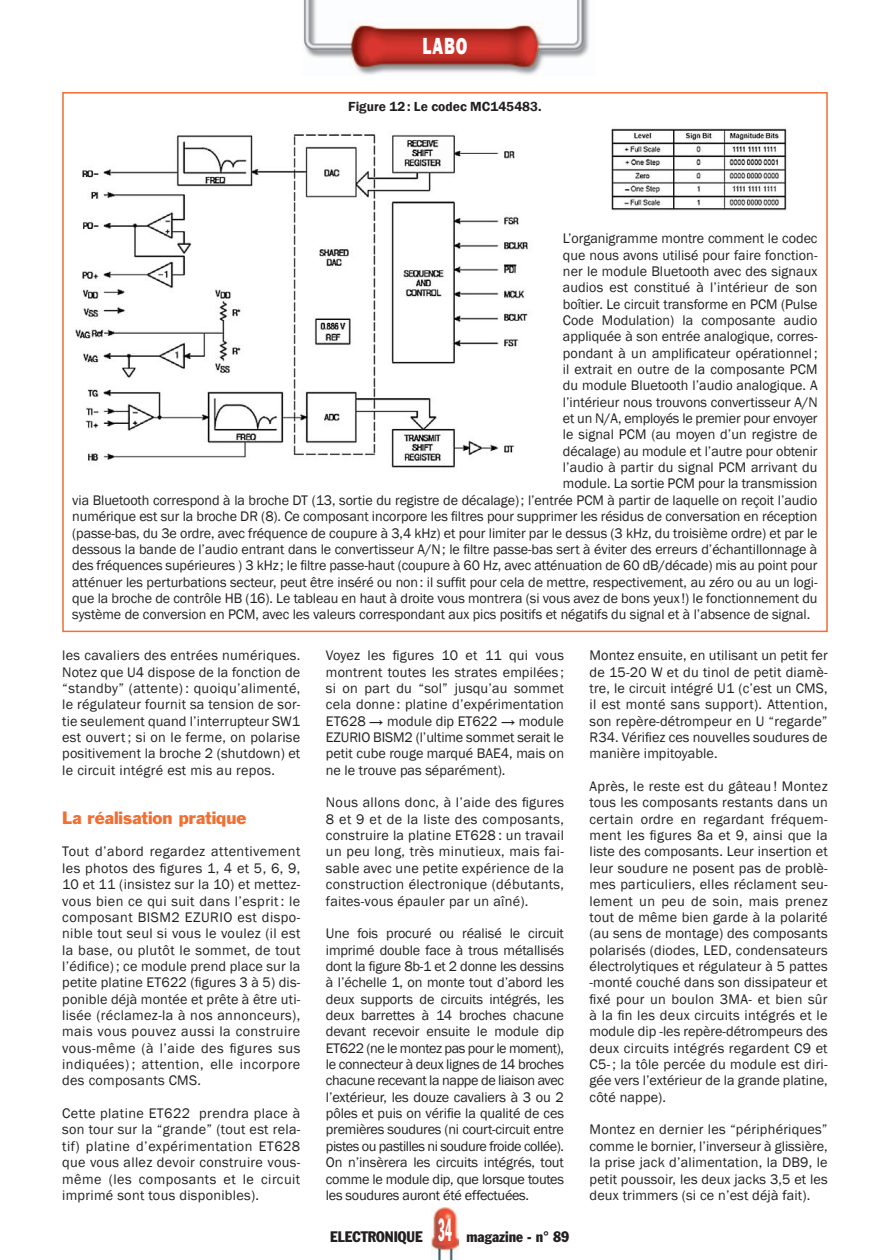
<style>
.page{position:relative;width:890px;height:1260px;background:#fff}
.page>*{position:absolute;margin:0;border:0;box-sizing:border-box;transform-origin:0 0}
.t1{font:800 24px "Franklin Gothic";color:#fff;scale:.7 1}
.t2{font:16.5px "Franklin Gothic";color:#f26e31}
.t3{font:condensed 15px "Franklin Gothic";color:#231f20}
.t4{font:14.25px/16.4px "Franklin Gothic";letter-spacing:-.005em;color:#231f20;text-align:justify}
.t5{font:600 13.5px "Franklin Gothic";color:#231f20}
.s1{font-size:31.5px;color:#fff}
</style>
<div class="page">
<img style="left:303px;top:0;width:286px;height:75px">
<img style="left:431px;top:1207px;width:28px;height:53px">
<img style="left:75px;top:134px;width:454px;height:334px">
<img style="left:611px;top:128px;width:176px;height:83px">
<h1 class="t1" style="left:422px;top:31px;width:66px">LABO</h1>
<p class="t5" style="left:348px;top:99px;width:195px">Figure 12 : Le codec MC145483.</p>
<p class="t4" style="left:563px;top:231px;width:256px">L’organigramme montre comment le codec</p>
<p class="t4" style="left:563px;top:247px;width:256px">que nous avons utilisé pour faire fonction-</p>
<p class="t4" style="left:563px;top:263px;width:256px">ner le module Bluetooth avec des signaux</p>
<p class="t4" style="left:563px;top:280px;width:256px">audios est constitué à l’intérieur de son</p>
<p class="t4" style="left:563px;top:296px;width:256px">boîtier. Le circuit transforme en PCM (Pulse</p>
<p class="t4" style="left:563px;top:312px;width:256px">Code Modulation) la composante audio</p>
<p class="t4" style="left:563px;top:329px;width:256px">appliquée à son entrée analogique, corres-</p>
<p class="t4" style="left:563px;top:345px;width:256px">pondant à un amplificateur opérationnel ;</p>
<p class="t4" style="left:563px;top:361px;width:256px">il extrait en outre de la composante PCM</p>
<p class="t4" style="left:563px;top:378px;width:256px">du module Bluetooth l’audio analogique. A</p>
<p class="t4" style="left:563px;top:394px;width:256px">l’intérieur nous trouvons convertisseur A/N</p>
<p class="t4" style="left:563px;top:410px;width:256px">et un N/A, employés le premier pour envoyer</p>
<p class="t4" style="left:563px;top:427px;width:256px">le signal PCM (au moyen d’un registre de</p>
<p class="t4" style="left:563px;top:443px;width:256px">décalage) au module et l’autre pour obtenir</p>
<p class="t4" style="left:563px;top:459px;width:256px">l’audio à partir du signal PCM arrivant du</p>
<p class="t4" style="left:563px;top:476px;width:256px">module. La sortie PCM pour la transmission</p>
<p class="t4" style="left:72px;top:492px;width:747px">via Bluetooth correspond à la broche DT (13, sortie du registre de décalage) ; l’entrée PCM à partir de laquelle on reçoit l’audio</p>
<p class="t4" style="left:72px;top:508px;width:747px">numérique est sur la broche DR (8). Ce composant incorpore les filtres pour supprimer les résidus de conversation en réception</p>
<p class="t4" style="left:72px;top:525px;width:747px">(passe-bas, du 3e ordre, avec fréquence de coupure à 3,4 kHz) et pour limiter par le dessus (3 kHz, du troisième ordre) et par le</p>
<p class="t4" style="left:72px;top:541px;width:747px">dessous la bande de l’audio entrant dans le convertisseur A/N ; le filtre passe-bas sert à éviter des erreurs d’échantillonnage à</p>
<p class="t4" style="left:72px;top:558px;width:747px">des fréquences supérieures ) 3 kHz ; le filtre passe-haut (coupure à 60 Hz, avec atténuation de 60 dB/décade) mis au point pour</p>
<p class="t4" style="left:72px;top:574px;width:747px">atténuer les perturbations secteur, peut être inséré ou non : il suffit pour cela de mettre, respectivement, au zéro ou au un logi-</p>
<p class="t4" style="left:72px;top:590px;width:747px">que la broche de contrôle HB (16). Le tableau en haut à droite vous montrera (si vous avez de bons yeux !) le fonctionnement du</p>
<p class="t4" style="left:72px;top:607px;width:739px">système de conversion en PCM, avec les valeurs correspondant aux pics positifs et négatifs du signal et à l’absence de signal.</p>
<p class="t4" style="left:589px;top:647px;width:240px">Montez ensuite, en utilisant un petit fer de 15-20 W et du tinol de petit diamè&shy;tre, le circuit intégré U1 (c’est un CMS, il est monté sans support). Attention, son repère-détrompeur en U “regarde” R34. Vérifiez ces nouvelles soudures de manière impitoyable.</p>
<p class="t4" style="left:589px;top:778px;width:240px">Après, le reste est du gâteau ! Montez tous les composants restants dans un certain ordre en regardant fréquem&shy;ment les figures 8a et 9, ainsi que la liste des composants. Leur insertion et leur soudure ne posent pas de problè&shy;mes particuliers, elles réclament seu&shy;lement un peu de soin, mais prenez tout de même bien garde à la polarité (au sens de montage) des composants polarisés (diodes, LED, condensateurs électrolytiques et régulateur à 5 pattes -monté couché dans son dissipateur et fixé pour un boulon 3MA- et bien sûr à la fin les deux circuits intégrés et le module dip -les repère-détrompeurs des deux circuits intégrés regardent C9 et C5- ; la tôle percée du module est diri&shy;gée vers l’extérieur de la grande platine, côté nappe).</p>
<p class="t4" style="left:589px;top:1122px;width:240px">Montez en dernier les “périphériques” comme le bornier, l’inverseur à glissière, la prise jack d’alimentation, la DB9, le petit poussoir, les deux jacks 3,5 et les deux trimmers (si ce n’est déjà fait).</p>
<p class="t4" style="left:62px;top:647px;width:240px">les cavaliers des entrées numériques.<br>Notez que U4 dispose de la fonction de “standby” (attente) : quoiqu’alimenté, le régulateur fournit sa tension de sor&shy;tie seulement quand l’interrupteur SW1 est ouvert ; si on le ferme, on polarise positivement la broche 2 (shutdown) et le circuit intégré est mis au repos.</p>
<p class="t2" style="left:62px;top:807px;width:186px">La réalisation pratique</p>
<p class="t4" style="left:62px;top:844px;width:240px">Tout d’abord regardez attentivement les photos des figures 1, 4 et 5, 6, 9, 10 et 11 (insistez sur la 10) et mettez&shy;vous bien ce qui suit dans l’esprit : le composant BISM2 EZURIO est dispo&shy;nible tout seul si vous le voulez (il est la base, ou plutôt le sommet, de tout l’édifice) ; ce module prend place sur la petite platine ET622 (figures 3 à 5) dis&shy;ponible déjà montée et prête à être uti&shy;lisée (réclamez-la à nos annonceurs), mais vous pouvez aussi la construire vous-même (à l’aide des figures sus indiquées) ; attention, elle incorpore des composants CMS.</p>
<p class="t4" style="left:62px;top:1105px;width:240px">Cette platine ET622 prendra place à son tour sur la “grande” (tout est rela&shy;tif) platine d’expérimentation ET628 que vous allez devoir construire vous&shy;même (les composants et le circuit imprimé sont tous disponibles).</p>
<p class="t4" style="left:326px;top:647px;width:240px">Voyez les figures 10 et 11 qui vous montrent toutes les strates empilées ; si on part du “sol” jusqu’au sommet cela donne : platine d’expérimentation ET628 → module dip ET622 → module EZURIO BISM2 (l’ultime sommet serait le petit cube rouge marqué BAE4, mais on ne le trouve pas séparément).</p>
<p class="t4" style="left:326px;top:795px;width:240px">Nous allons donc, à l’aide des figures 8 et 9 et de la liste des composants, construire la platine ET628 : un travail un peu long, très minutieux, mais fai&shy;sable avec une petite expérience de la construction électronique (débutants, faites-vous épauler par un aîné).</p>
<p class="t4" style="left:326px;top:925px;width:240px">Une fois procuré ou réalisé le circuit imprimé double face à trous métallisés dont la figure 8b-1 et 2 donne les dessins à l’échelle 1, on monte tout d’abord les deux supports de circuits intégrés, les deux barrettes à 14 broches chacune devant recevoir ensuite le module dip ET622 (ne le montez pas pour le moment), le connecteur à deux lignes de 14 broches chacune recevant la nappe de liaison avec l’extérieur, les douze cavaliers à 3 ou 2 pôles et puis on vérifie la qualité de ces premières soudures (ni court-circuit entre pistes ou pastilles ni soudure froide collée).<br>On n’insèrera les circuits intégrés, tout comme le module dip, que lorsque toutes les soudures auront été effectuées.</p>
<p class="t3" style="left:330px;top:1227px;width:241px">ELECTRONIQUE <span class="s1">34</span> magazine - n° 89</p>
</div>
